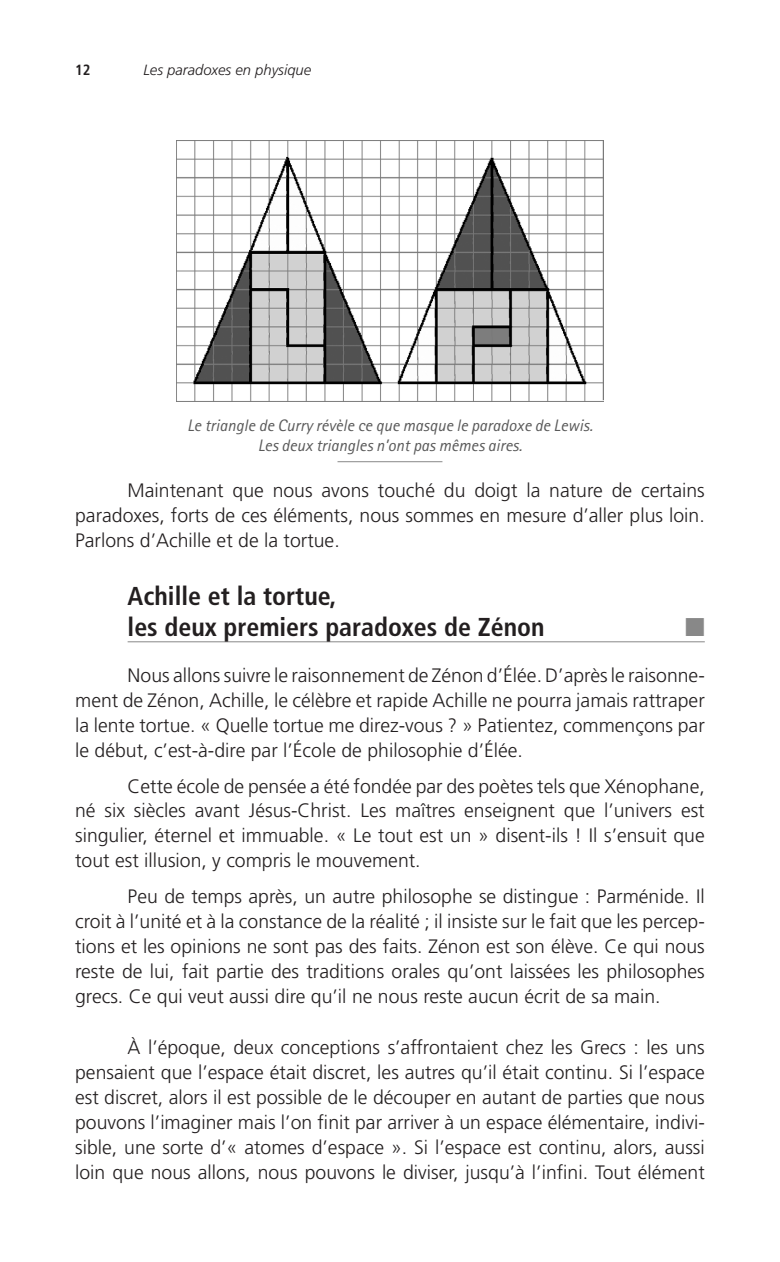
<style>
.page{position:relative;width:780px;height:1262px;background:#fff}
.page>*{position:absolute;margin:0;border:0;box-sizing:border-box;transform-origin:0 0}
.t1{font:700 condensed 26px/31.5px "Frutiger LT Std";color:#231f20}
.t2{font:26px "Zapf Dingbats Std";color:#888}
.t3{font:300 19.5px/25px "Frutiger LT Std";color:#231f20;text-align:justify}
.t4{font:italic 16.75px/20.2px "Rotis Sans Serif";color:#5a5a5a;text-align:center}
.t5{font:italic 300 14.75px "Frutiger LT Std";color:#231f20}
.t6{font:700 condensed 14.75px "Frutiger LT Std";color:#231f20}
</style>
<div class="page">
<hr style="left:337px;top:461px;width:105px;height:1px;background:#888">
<hr style="left:128px;top:641px;width:576px;height:1px;background:#888">
<img style="left:176px;top:141px;width:427px;height:260px">
<p class="t6" style="left:75px;top:64px;width:17px">12</p>
<p class="t5" style="left:143px;top:64px;width:169px">Les paradoxes en physique</p>
<p class="t4" style="left:187px;top:416px;width:407px">Le triangle de Curry révèle ce que masque le paradoxe de Lewis.<br>Les deux triangles n’ont pas mêmes aires.</p>
<p class="t3" style="left:75px;top:479px;width:631px;text-indent:52px">Maintenant que nous avons touché du doigt la nature de certains paradoxes, forts de ces éléments, nous sommes en mesure d’aller plus loin.<br>Parlons d’Achille et de la tortue.</p>
<h1 class="t1" style="left:128px;top:582px;width:418px">Achille et la tortue,<br>les deux premiers paradoxes de Zénon</h1>
<h1 class="t2" style="left:685px;top:612px;width:21px">■</h1>
<p class="t3" style="left:75px;top:664px;width:631px;text-indent:52px">Nous allons suivre le raisonnement de Zénon d’Élée. D’après le raisonne&shy;ment de Zénon, Achille, le célèbre et rapide Achille ne pourra jamais rattraper la lente tortue. « Quelle tortue me direz-vous ? » Patientez, commençons par le début, c’est-à-dire par l’École de philosophie d’Élée.</p>
<p class="t3" style="left:75px;top:774px;width:631px;text-indent:52px">Cette école de pensée a été fondée par des poètes tels que Xénophane, né six siècles avant Jésus-Christ. Les maîtres enseignent que l’univers est singulier, éternel et immuable. « Le tout est un » disent-ils ! Il s’ensuit que tout est illusion, y compris le mouvement.</p>
<p class="t3" style="left:75px;top:885px;width:631px;text-indent:52px">Peu de temps après, un autre philosophe se distingue : Parménide. Il croit à l’unité et à la constance de la réalité ; il insiste sur le fait que les percep&shy;tions et les opinions ne sont pas des faits. Zénon est son élève. Ce qui nous reste de lui, fait partie des traditions orales qu’ont laissées les philosophes grecs. Ce qui veut aussi dire qu’il ne nous reste aucun écrit de sa main.</p>
<p class="t3" style="left:75px;top:1036px;width:631px;text-indent:52px">À l’époque, deux conceptions s’affrontaient chez les Grecs : les uns pensaient que l’espace était discret, les autres qu’il était continu. Si l’espace est discret, alors il est possible de le découper en autant de parties que nous pouvons l’imaginer mais l’on finit par arriver à un espace élémentaire, indivi&shy;sible, une sorte d’« atomes d’espace ». Si l’espace est continu, alors, aussi loin que nous allons, nous pouvons le diviser, jusqu’à l’infini. Tout élément</p>
</div>
